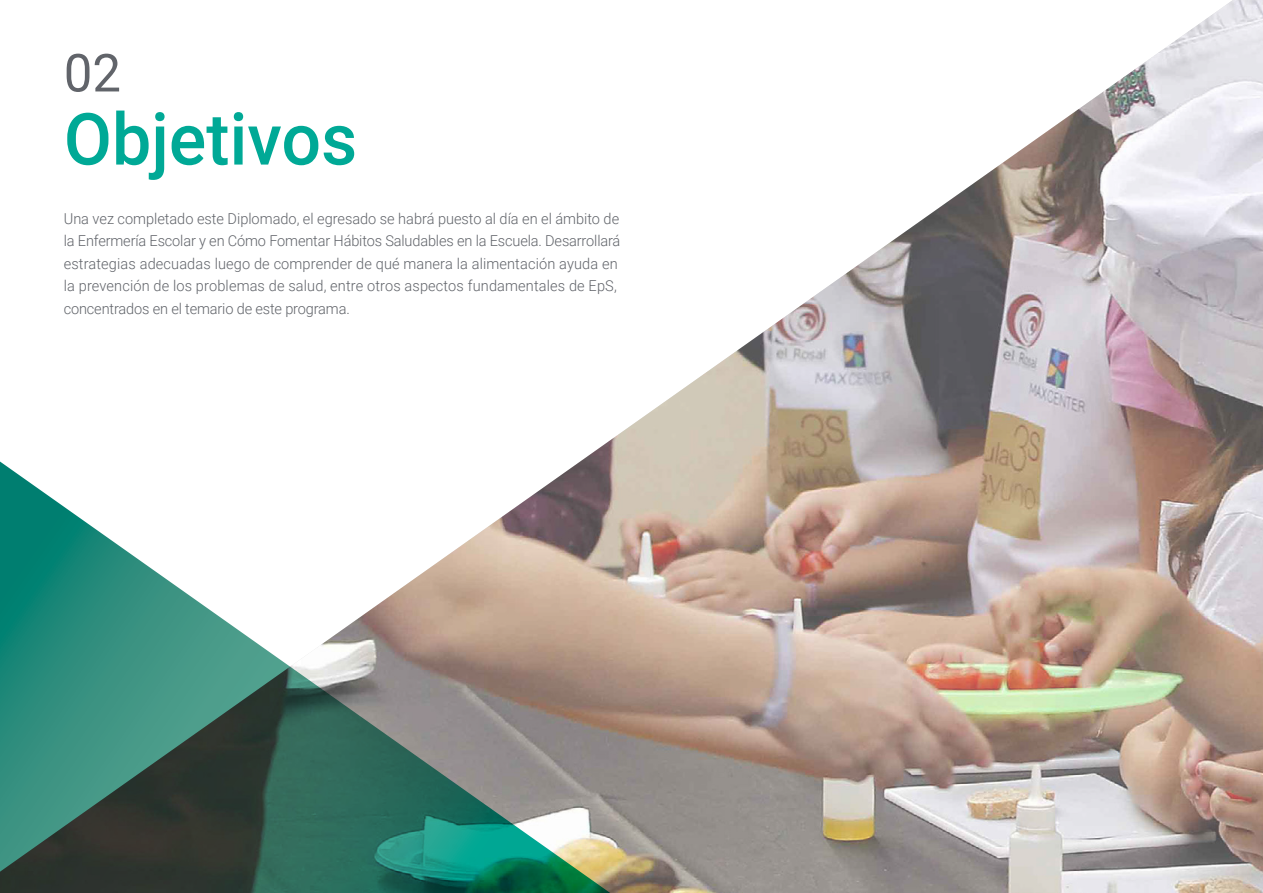
<style>
.page{position:relative;width:1263px;height:893px;background:#fff}
.page>*{position:absolute;margin:0;border:0;box-sizing:border-box;transform-origin:0 0}
.t1{font:500 72px "Roboto";color:#00a996}
.t2{font:52.5px "Roboto";color:#61646a}
.t3{font:300 15px/22.5px "Roboto";color:#61646a}
</style>
<div class="page">
<img style="left:602px;top:0;width:661px;height:893px">
<svg style="left:0;top:446px;width:640px;height:447px"></svg>
<h2 class="t2" style="left:64px;top:36px;width:59px">02</h2>
<h1 class="t1" style="left:64px;top:89px;width:295px">Objetivos</h1>
<p class="t3" style="left:64px;top:207px;width:558px">Una vez completado este Diplomado, el egresado se habrá puesto al día en el ámbito de la Enfermería Escolar y en Cómo Fomentar Hábitos Saludables en la Escuela. Desarrollará estrategias adecuadas luego de comprender de qué manera la alimentación ayuda en la prevención de los problemas de salud, entre otros aspectos fundamentales de EpS, concentrados en el temario de este programa.</p>
</div>
